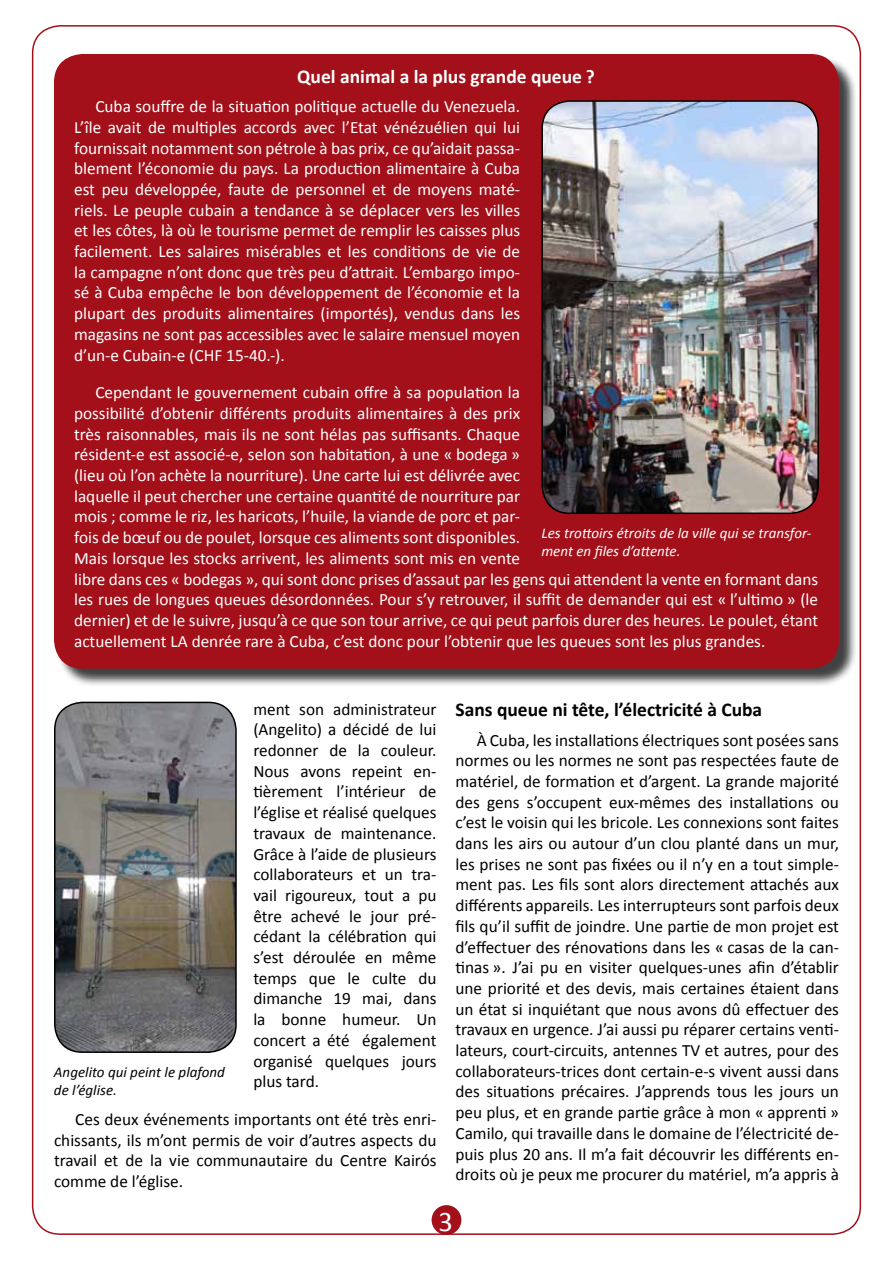
<style>
.page{position:relative;width:893px;height:1263px;background:#fff}
.page>*{position:absolute;margin:0;border:0;box-sizing:border-box;transform-origin:0 0}
.t1{font:28.5px "Calibri";color:#fff}
.t2{font:700 19.5px "Calibri";color:#000}
.t3{font:700 19.5px "Calibri";color:#fff}
.t4{font:17.25px/20.7px "Calibri";color:#000;text-align:justify}
.t5{font:17.25px/20.7px "Calibri";color:#fff;text-align:justify}
.t6{font:italic 15px/18px "Calibri";color:#fff}
.t7{font:italic 15px/18px "Calibri";color:#000}
</style>
<div class="page">
<div style="left:432px;top:1206px;width:29px;height:28px;background:#a3101a;border-radius:50%"></div>
<div style="left:432px;top:1205px;width:29px;height:30px;border:2px solid #a3101a;border-radius:50%"></div>
<div style="left:56px;top:56px;width:802px;height:632px;background:#000;opacity:.75"></div>
<div style="left:55px;top:55px;width:783px;height:613px;background:#a3101a;border-radius:28px"></div>
<img style="left:55px;top:702px;width:181px;height:350px">
<div style="left:54px;top:702px;width:183px;height:351px;border:2px solid #000;border-radius:28px"></div>
<img style="left:544px;top:101px;width:274px;height:412px">
<div style="left:541px;top:100px;width:278px;height:414px;border:2px solid #000;border-radius:28px"></div>
<p class="t3" style="left:297px;top:64px;width:299px">Quel animal a la plus grande queue ?</p>
<p class="t5" style="left:74px;top:96px;width:448px;text-indent:21px">Cuba souffre de la situation politique actuelle du Venezuela.<br>L’île avait de multiples accords avec l’Etat vénézuélien qui lui fournissait notamment son pétrole à bas prix, ce qu’aidait passa&shy;blement l’économie du pays. La production alimentaire à Cuba est peu développée, faute de personnel et de moyens maté&shy;riels. Le peuple cubain a tendance à se déplacer vers les villes et les côtes, là où le tourisme permet de remplir les caisses plus facilement. Les salaires misérables et les conditions de vie de la campagne n’ont donc que très peu d’attrait. L’embargo impo&shy;sé à Cuba empêche le bon développement de l’économie et la plupart des produits alimentaires (importés), vendus dans les magasins ne sont pas accessibles avec le salaire mensuel moyen d’un-e Cubain-e (CHF 15-40.-).</p>
<p class="t5" style="left:74px;top:382px;width:746px;text-align:left;text-indent:21px">Cependant le gouvernement cubain offre à sa population la<br>possibilité d’obtenir différents produits alimentaires à des prix<br>très raisonnables, mais ils ne sont hélas pas suffisants. Chaque<br>résident-e est associé-e, selon son habitation, à une « bodega »<br>(lieu où l’on achète la nourriture). Une carte lui est délivrée avec<br>laquelle il peut chercher une certaine quantité de nourriture par<br>mois ; comme le riz, les haricots, l’huile, la viande de porc et par-<br>fois de bœuf ou de poulet, lorsque ces aliments sont disponibles.<br>Mais lorsque les stocks arrivent, les aliments sont mis en vente<br>libre dans ces « bodegas », qui sont donc prises d’assaut par les gens qui attendent la vente en formant dans les rues de longues queues désordonnées. Pour s’y retrouver, il suffit de demander qui est « l’ultimo » (le dernier) et de le suivre, jusqu’à ce que son tour arrive, ce qui peut parfois durer des heures. Le poulet, étant actuellement LA denrée rare à Cuba, c’est donc pour l’obtenir que les queues sont les plus grandes.</p>
<p class="t6" style="left:541px;top:523px;width:272px">Les trottoirs étroits de la ville qui se transfor&shy;ment en files d’attente.</p>
<p class="t4" style="left:253px;top:698px;width:185px">ment son administrateur (Angelito) a décidé de lui redonner de la couleur.<br>Nous avons repeint en&shy;tièrement l’intérieur de l’église et réalisé quelques travaux de maintenance.<br>Grâce à l’aide de plusieurs collaborateurs et un tra&shy;vail rigoureux, tout a pu être achevé le jour pré&shy;cédant la célébration qui s’est déroulée en même temps que le culte du dimanche 19 mai, dans la bonne humeur. Un concert a été également organisé quelques jours plus tard.</p>
<p class="t4" style="left:54px;top:1109px;width:384px;text-indent:21px">Ces deux événements importants ont été très enri&shy;chissants, ils m’ont permis de voir d’autres aspects du travail et de la vie communautaire du Centre Kairós comme de l’église.</p>
<p class="t7" style="left:54px;top:1063px;width:173px">Angelito qui peint le plafond de l’église.</p>
<p class="t2" style="left:455px;top:697px;width:308px">Sans queue ni tête, l’électricité à Cuba</p>
<p class="t4" style="left:455px;top:729px;width:385px;text-indent:21px">À Cuba, les installations électriques sont posées sans normes ou les normes ne sont pas respectées faute de matériel, de formation et d’argent. La grande majorité des gens s’occupent eux-mêmes des installations ou c’est le voisin qui les bricole. Les connexions sont faites dans les airs ou autour d’un clou planté dans un mur, les prises ne sont pas fixées ou il n’y en a tout simple&shy;ment pas. Les fils sont alors directement attachés aux différents appareils. Les interrupteurs sont parfois deux fils qu’il suffit de joindre. Une partie de mon projet est d’effectuer des rénovations dans les « casas de la can&shy;tinas ». J’ai pu en visiter quelques-unes afin d’établir une priorité et des devis, mais certaines étaient dans un état si inquiétant que nous avons dû effectuer des travaux en urgence. J’ai aussi pu réparer certains venti&shy;lateurs, court-circuits, antennes TV et autres, pour des collaborateurs-trices dont certain-e-s vivent aussi dans des situations précaires. J’apprends tous les jours un peu plus, et en grande partie grâce à mon « apprenti » Camilo, qui travaille dans le domaine de l’électricité de&shy;puis plus 20 ans. Il m’a fait découvrir les différents en&shy;droits où je peux me procurer du matériel, m’a appris à</p>
<h1 class="t1" style="left:439px;top:1203px;width:16px">3</h1>
</div>
